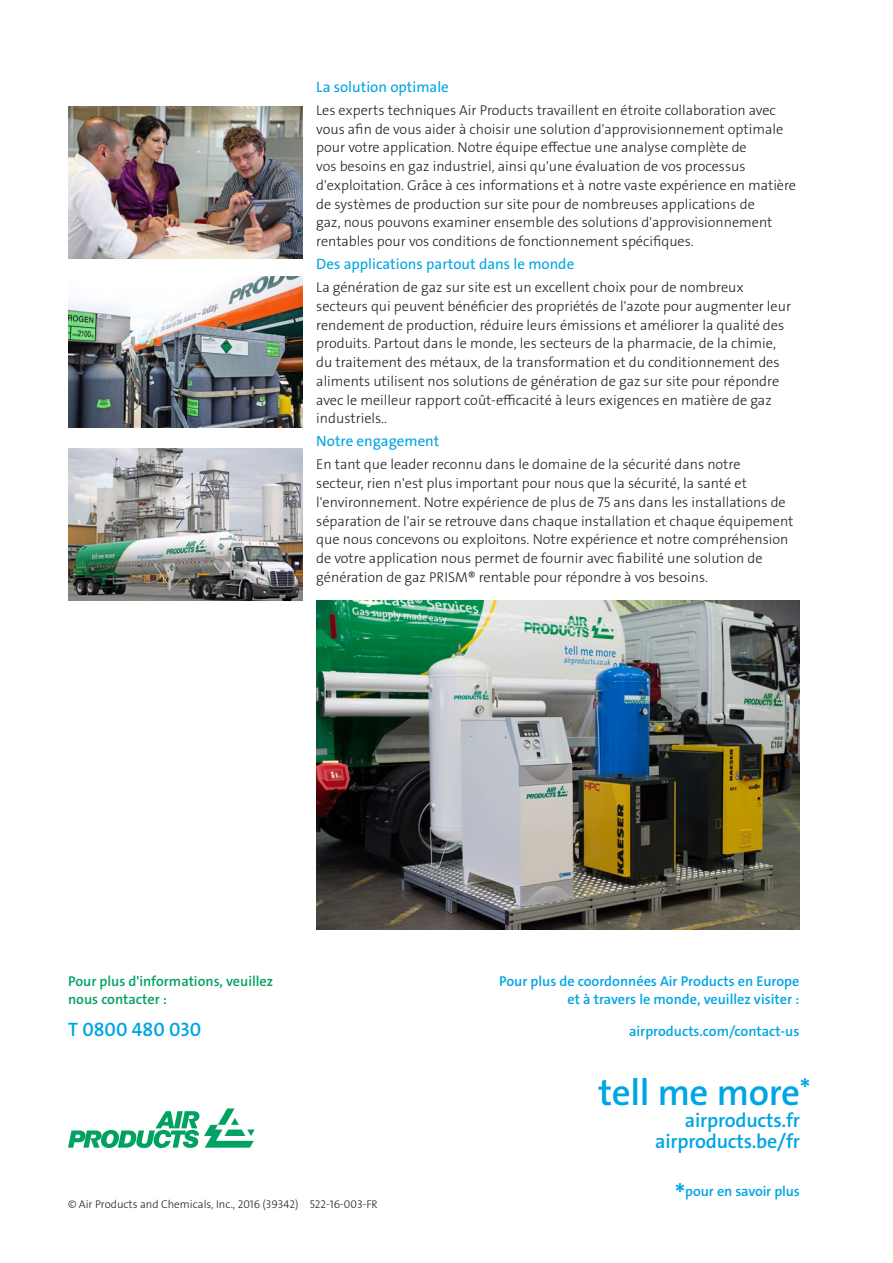
<style>
.page{position:relative;width:893px;height:1263px;background:#fff}
.page>*{position:absolute;margin:0;border:0;box-sizing:border-box;transform-origin:0 0}
.t1{font:600 37.05px "The Sans LF";letter-spacing:-.01em;color:#00a5e3}
.t2{font:600 28.5px "The Sans LF";color:#00a5e3}
.t3{font:600 19.95px "The Sans LF";letter-spacing:-.01em;color:#00a5e3}
.Address{font:600 19.5px "The Sans LF";color:#00a5e3}
.Intro_body_copy{font:15px "The Sans LF";color:#00a5e3}
.Intro_body_copy-2{font:300 14.25px/18.8px "The Sans LF";color:#231f20}
.For_more_info{font:600 14.25px/18px "The Sans LF";color:#00a5e3;text-align:right}
.For_more_info-2{font:600 14.25px/18px "The Sans LF";color:#00a261}
.Copyright{font:300 11.25px "The Sans LF";color:#231f20}
.s1{font-size:28.5px}
</style>
<div class="page">
<svg style="left:68px;top:1108px;width:187px;height:40px"></svg>
<img style="left:68px;top:107px;width:235px;height:151px">
<img style="left:68px;top:276px;width:235px;height:152px">
<img style="left:316px;top:600px;width:483px;height:329px">
<img style="left:68px;top:449px;width:235px;height:151px">
<p class="Intro_body_copy" style="left:316px;top:77px;width:134px">La solution optimale</p>
<p class="Intro_body_copy-2" style="left:316px;top:101px;width:481px">Les experts techniques Air Products travaillent en étroite collaboration avec vous afin de vous aider à choisir une solution d'approvisionnement optimale pour votre application. Notre équipe effectue une analyse complète de<br>vos besoins en gaz industriel, ainsi qu'une évaluation de vos processus d'exploitation. Grâce à ces informations et à notre vaste expérience en matière de systèmes de production sur site pour de nombreuses applications de<br>gaz, nous pouvons examiner ensemble des solutions d'approvisionnement rentables pour vos conditions de fonctionnement spécifiques.</p>
<p class="Intro_body_copy" style="left:316px;top:254px;width:259px">Des applications partout dans le monde</p>
<p class="Intro_body_copy-2" style="left:316px;top:278px;width:476px">La génération de gaz sur site est un excellent choix pour de nombreux secteurs qui peuvent bénéficier des propriétés de l'azote pour augmenter leur rendement de production, réduire leurs émissions et améliorer la qualité des produits. Partout dans le monde, les secteurs de la pharmacie, de la chimie, du traitement des métaux, de la transformation et du conditionnement des aliments utilisent nos solutions de génération de gaz sur site pour répondre avec le meilleur rapport coût-efficacité à leurs exigences en matière de gaz industriels..</p>
<p class="Intro_body_copy" style="left:316px;top:432px;width:125px">Notre engagement</p>
<p class="Intro_body_copy-2" style="left:316px;top:455px;width:479px">En tant que leader reconnu dans le domaine de la sécurité dans notre<br>secteur, rien n'est plus important pour nous que la sécurité, la santé et l'environnement. Notre expérience de plus de 75 ans dans les installations de séparation de l'air se retrouve dans chaque installation et chaque équipement que nous concevons ou exploitons. Notre expérience et notre compréhension de votre application nous permet de fournir avec fiabilité une solution de génération de gaz PRISM® rentable pour répondre à vos besoins.</p>
<p class="For_more_info-2" style="left:68px;top:972px;width:207px">Pour plus d'informations, veuillez nous contacter :</p>
<p class="Address" style="left:68px;top:1017px;width:135px">T 0800 480 030</p>
<p class="For_more_info" style="left:499px;top:972px;width:302px">Pour plus de coordonnées Air Products en Europe et à travers le monde, veuillez visiter :</p>
<p class="For_more_info" style="left:629px;top:1022px;width:172px">airproducts.com/contact-us</p>
<p class="t1" style="left:598px;top:1069px;width:203px">tell me more</p>
<p class="t3" style="left:685px;top:1107px;width:116px">airproducts.fr</p>
<p class="t3" style="left:655px;top:1128px;width:146px">airproducts.be/fr</p>
<p class="t2" style="left:800px;top:1071px;width:12px">*</p>
<p class="Copyright" style="left:68px;top:1196px;width:311px">© Air Products and Chemicals, Inc., 2016 (39342) 522-16-003-FR</p>
<p class="For_more_info" style="left:675px;top:1182px;width:127px"><span class="s1">*</span>pour en savoir plus</p>
</div>
